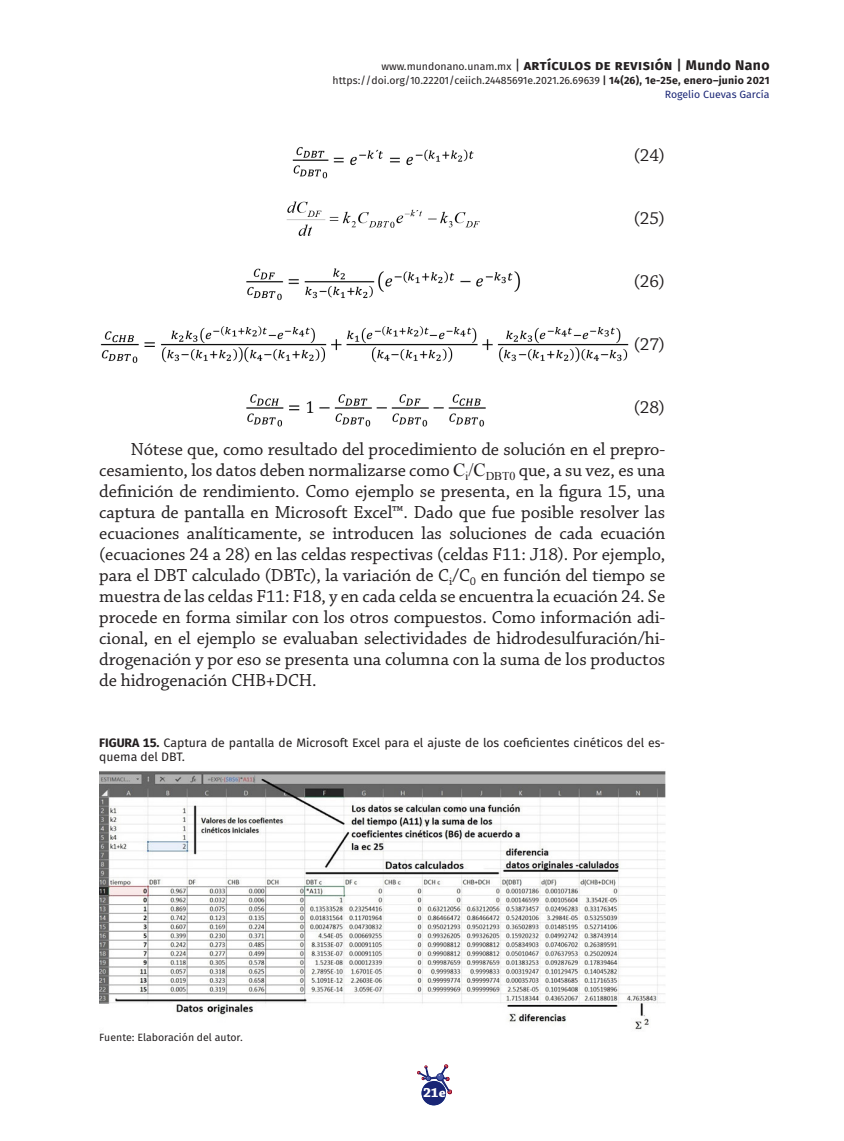
<style>
.page{position:relative;width:844px;height:1141px;background:#fff}
.page>*{position:absolute;margin:0;border:0;box-sizing:border-box;transform-origin:0 0}
.Body_Text{font:18.38px/21px "Chaparral Pro";letter-spacing:-.005em;color:#231f20;text-align:justify}
.BT_ss{font:18.38px "Chaparral Pro";color:#231f20}
.t1{font:700 14px "Fira Sans OT";letter-spacing:.025em;color:#231f20}
.t2{font:700 14px "Chaparral Pro";color:#fff}
.Pie_Figura{font:12.25px/14px "Fira Sans OT";letter-spacing:-.005em;color:#231f20}
.Tabla{font:10.5px/14px "Fira Sans OT";color:#231f20;text-align:right}
.s1{font-weight:400;font-size:10.5px}
.s2{font-weight:400}
.s3{font-family:"Fira Sans OT Medium";font-weight:400}
.s4{font-family:"Fira Sans OT Medium"}
.s5{font-weight:700}
.s6{color:#192575}
.s7{font-family:"Times New Roman"}
</style>
<div class="page">
<svg style="left:417px;top:1065px;width:34px;height:40px"></svg>
<div style="left:421px;top:1081px;width:25px;height:24px;background:#192575;border-radius:50%"></div>
<img style="left:99px;top:771px;width:566px;height:259px">
<img style="left:292px;top:147px;width:182px;height:32px">
<img style="left:286px;top:201px;width:194px;height:35px">
<img style="left:246px;top:268px;width:274px;height:33px">
<img style="left:100px;top:326px;width:529px;height:37px">
<img style="left:246px;top:394px;width:240px;height:33px">
<p class="t1" style="left:381px;top:55px;width:389px"><span class="s1">www.mundonano.unam.mx</span> <span class="s2">|</span> artículos de revisión <span class="s3">|</span> Mundo Nano</p>
<p class="Tabla" style="left:332px;top:74px;width:438px">https://doi.org/10.22201/ceiich.24485691e.2021.26.69639 <span class="s4">|</span> <span class="s5">14(26), 1e-25e, enero–junio 2021<br></span><span class="s6">Rogelio Cuevas García</span></p>
<p class="BT_ss" style="left:633px;top:145px;width:33px">(24)</p>
<p class="BT_ss" style="left:633px;top:208px;width:33px">(25)</p>
<p class="BT_ss" style="left:633px;top:271px;width:33px">(26)</p>
<p class="BT_ss" style="left:633px;top:334px;width:33px">(27)</p>
<p class="BT_ss" style="left:633px;top:397px;width:33px">(28)</p>
<p class="Body_Text" style="left:99px;top:439px;width:567px;text-indent:32px">Nótese que, como resultado del procedimiento de solución en el prepro&shy;cesamiento, los datos deben normalizarse como <span class="s7">C</span><sub>i</sub><span class="s7">/C</span><sub>DBT0</sub> que, a su vez, es una definición de rendimiento. Como ejemplo se presenta, en la figura 15, una captura de pantalla en Microsoft Excel™. Dado que fue posible resolver las ecuaciones analíticamente, se introducen las soluciones de cada ecuación (ecuaciones 24 a 28) en las celdas respectivas (celdas F11: J18). Por ejemplo, para el DBT calculado (DBTc), la variación de C<sub>i</sub>/C<sub>0</sub> en función del tiempo se muestra de las celdas F11: F18, y en cada celda se encuentra la ecuación 24. Se procede en forma similar con los otros compuestos. Como información adi&shy;cional, en el ejemplo se evaluaban selectividades de hidrodesulfuración/hi&shy;drogenación y por eso se presenta una columna con la suma de los productos de hidrogenación CHB+DCH.</p>
<p class="Pie_Figura" style="left:99px;top:736px;width:567px"><span class="s5">FIGURA 15.</span> Captura de pantalla de Microsoft Excel para el ajuste de los coeficientes cinéticos del es&shy;quema del DBT.</p>
<p class="Tabla" style="left:99px;top:1031px;width:145px">Fuente: Elaboración del autor.</p>
<p class="t2" style="left:423px;top:1085px;width:24px">21e</p>
</div>
